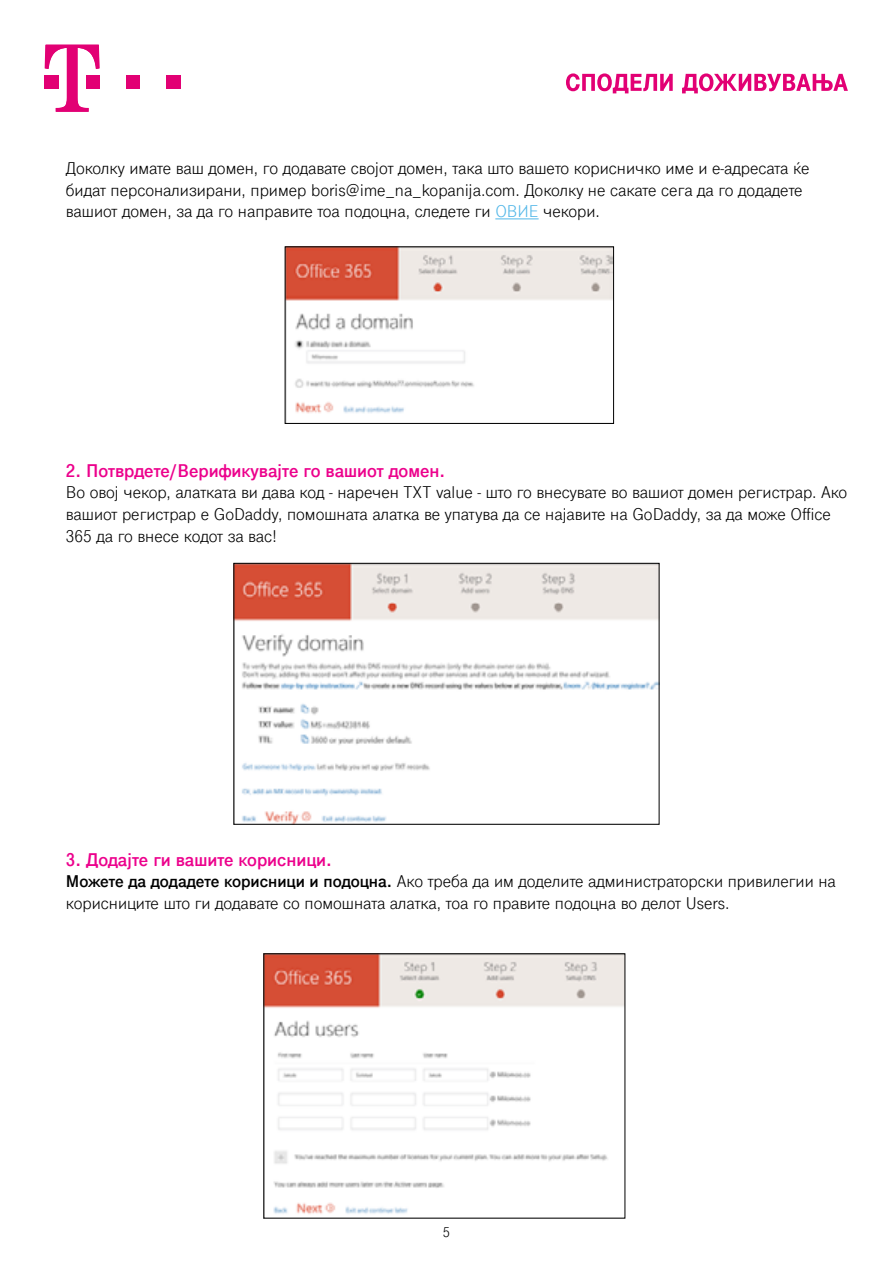
<style>
.page{position:relative;width:893px;height:1263px;background:#fff}
.page>*{position:absolute;margin:0;border:0;box-sizing:border-box;transform-origin:0 0}
.t1{font:700 19.5px "Tele Grotesk Next";color:#ec008c}
.t2{font:18px/21.6px "Tele Grotesk Next";color:#000}
.t3{font:15px "Tele Grotesk Next";color:#000}
.s1{color:#53b7e8}
.s2{font-weight:700}
</style>
<div class="page">
<div style="left:126px;top:76px;width:13px;height:13px;background:#e20074"></div>
<div style="left:166px;top:76px;width:13px;height:13px;background:#e20074"></div>
<div style="left:127px;top:76px;width:13px;height:13px;background:#e20074"></div>
<div style="left:167px;top:76px;width:14px;height:13px;background:#e20074"></div>
<svg style="left:45px;top:45px;width:55px;height:67px"></svg>
<svg style="left:566px;top:73px;width:107px;height:20px"></svg>
<svg style="left:682px;top:73px;width:166px;height:20px"></svg>
<hr style="left:495px;top:218px;width:44px;height:1px;background:#53b7e8">
<img style="left:266px;top:955px;width:357px;height:259px">
<img style="left:236px;top:565px;width:421px;height:257px">
<div style="left:234px;top:563px;width:425px;height:261px;border:1px solid #000"></div>
<img style="left:287px;top:249px;width:325px;height:165px">
<div style="left:285px;top:247px;width:329px;height:177px;border:1px solid #000"></div>
<p class="t2" style="left:66px;top:158px;width:745px">Доколку имате ваш домен, го додавате својот домен, така што вашето корисничко име и е-адресата ќе бидат персонализирани, пример boris@ime_na_kopanija.com. Доколку не сакате сега да го додадете вашиот домен, за да го направите тоа подоцна, следете ги <span class="s1">ОВИЕ</span> чекори.</p>
<p class="t1" style="left:66px;top:459px;width:381px">2. Потврдете/Верификувајте го вашиот домен.</p>
<p class="t2" style="left:66px;top:482px;width:783px">Во овој чекор, алатката ви дава код - наречен TXT value - што го внесувате во вашиот домен регистрар. Ако вашиот регистрар е GoDaddy, помошната алатка ве упатува да се најавите на GoDaddy, за да може Office<br>365 да го внесе кодот за вас!</p>
<p class="t1" style="left:66px;top:848px;width:268px">3. Додајте ги вашите корисници.</p>
<p class="t2" style="left:66px;top:871px;width:771px"><span class="s2">Можете да додадете корисници и подоцна.</span> Ако треба да им доделите администраторски привилегии на корисниците што ги додавате со помошната алатка, тоа го правите подоцна во делот Users.</p>
<p class="t3" style="left:443px;top:1224px;width:9px">5</p>
</div>
